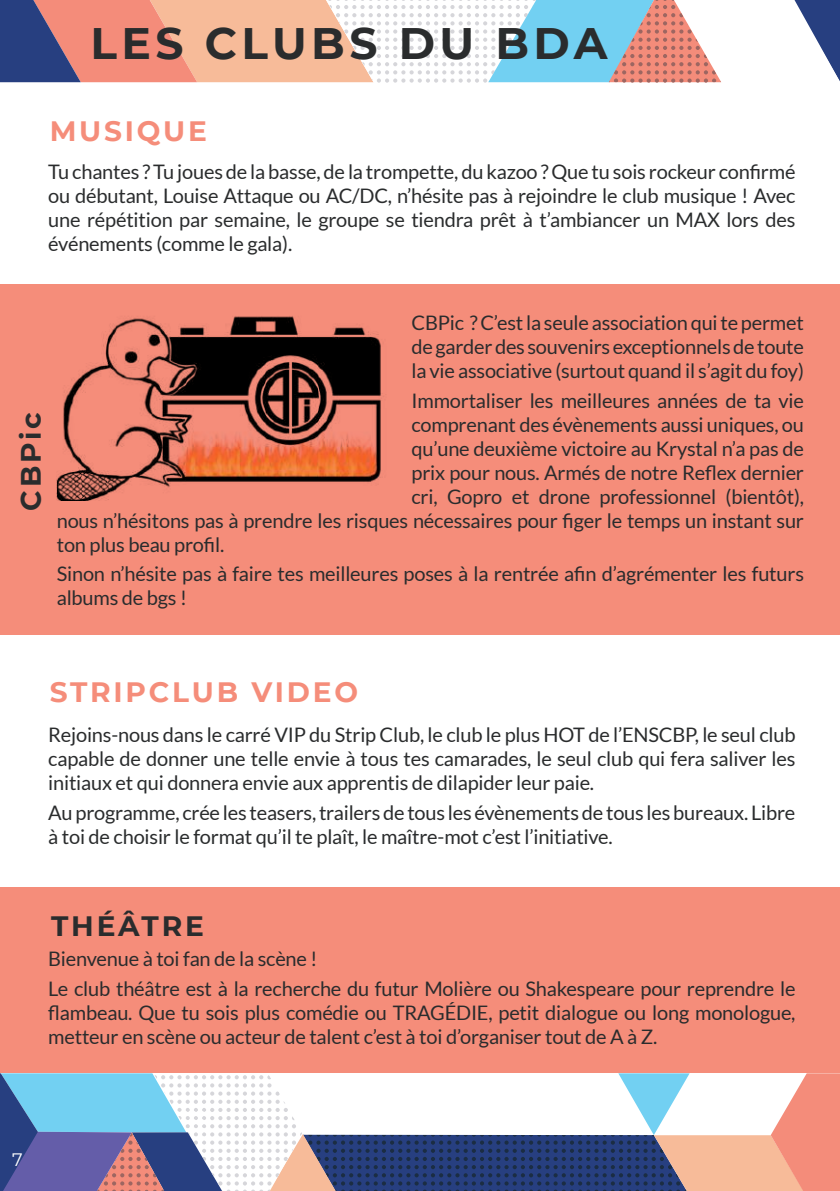
<style>
.page{position:relative;width:840px;height:1191px;background:#fff}
.page>*{position:absolute;margin:0;border:0;box-sizing:border-box;transform-origin:0 0}
.t1{font:700 44px "Montserrat";letter-spacing:.1em;color:#2a2c2d}
.t2{font:700 28px "Montserrat";letter-spacing:.1em;color:#f58d7a}
.t3{font:700 28px "Montserrat";letter-spacing:.1em;color:#2a2c2d}
.t4{font:20px/24px "Lato";letter-spacing:-.01em;color:#2a2c2d}
.t5{font:18px "Montserrat";color:#fff}
</style>
<div class="page">
<svg style="left:0;top:0;width:839px;height:82px"></svg>
<svg style="left:0;top:1073px;width:839px;height:118px"></svg>
<img style="left:145px;top:1107px;width:61px;height:84px">
<div style="left:0;top:284px;width:839px;height:351px;background:#f58d7a"></div>
<div style="left:0;top:887px;width:839px;height:186px;background:#f58d7a"></div>
<img style="left:57px;top:316px;width:327px;height:184px">
<h1 class="t1" style="left:90px;top:12px;width:518px">LES CLUBS DU BDA</h1>
<h2 class="t2" style="left:50px;top:111px;width:159px">MUSIQUE</h2>
<p class="t4" style="left:48px;top:159px;width:748px">Tu chantes ? Tu joues de la basse, de la trompette, du kazoo ? Que tu sois rockeur confirmé ou débutant, Louise Attaque ou AC/DC, n’hésite pas à rejoindre le club musique ! Avec une répétition par semaine, le groupe se tiendra prêt à t’ambiancer un MAX lors des événements (comme le gala).</p>
<h2 class="t3" style="left:11px;top:510px;width:100px;rotate:-90deg">CBPic</h2>
<p class="t4" style="left:411px;top:310px;width:394px;text-align:justify">CBPic ? C’est la seule association qui te permet de garder des souvenirs exceptionnels de toute la vie associative (surtout quand il s’agit du foy)</p>
<p class="t4" style="left:411px;top:388px;width:394px">Immortaliser les meilleures années de ta vie</p>
<p class="t4" style="left:411px;top:412px;width:394px">comprenant des évènements aussi uniques, ou</p>
<p class="t4" style="left:411px;top:436px;width:394px">qu’une deuxième victoire au Krystal n’a pas de</p>
<p class="t4" style="left:411px;top:460px;width:394px">prix pour nous. Armés de notre Reflex dernier</p>
<p class="t4" style="left:411px;top:484px;width:394px">cri, Gopro et drone professionnel (bientôt),</p>
<p class="t4" style="left:57px;top:508px;width:748px">nous n’hésitons pas à prendre les risques nécessaires pour figer le temps un instant sur</p>
<p class="t4" style="left:57px;top:532px;width:169px">ton plus beau profil.</p>
<p class="t4" style="left:57px;top:562px;width:748px">Sinon n’hésite pas à faire tes meilleures poses à la rentrée afin d’agrémenter les futurs albums de bgs !</p>
<h2 class="t2" style="left:50px;top:672px;width:310px">STRIPCLUB VIDEO</h2>
<p class="t4" style="left:48px;top:722px;width:748px;text-align:justify">Rejoins-nous dans le carré VIP du Strip Club, le club le plus HOT de l’ENSCBP, le seul club capable de donner une telle envie à tous tes camarades, le seul club qui fera saliver les initiaux et qui donnera envie aux apprentis de dilapider leur paie.</p>
<p class="t4" style="left:48px;top:800px;width:748px">Au programme, crée les teasers, trailers de tous les évènements de tous les bureaux. Libre à toi de choisir le format qu’il te plaît, le maître-mot c’est l’initiative.</p>
<h2 class="t3" style="left:51px;top:906px;width:154px">THÉÂTRE</h2>
<p class="t4" style="left:48px;top:944px;width:748px;line-height:29.6px">Bienvenue à toi fan de la scène !<br>Le club théâtre est à la recherche du futur Molière ou Shakespeare pour reprendre le</p>
<p class="t4" style="left:48px;top:1000px;width:748px">flambeau. Que tu sois plus comédie ou TRAGÉDIE, petit dialogue ou long monologue, metteur en scène ou acteur de talent c’est à toi d’organiser tout de A à Z.</p>
<p class="t5" style="left:12px;top:1147px;width:12px">7</p>
</div>
